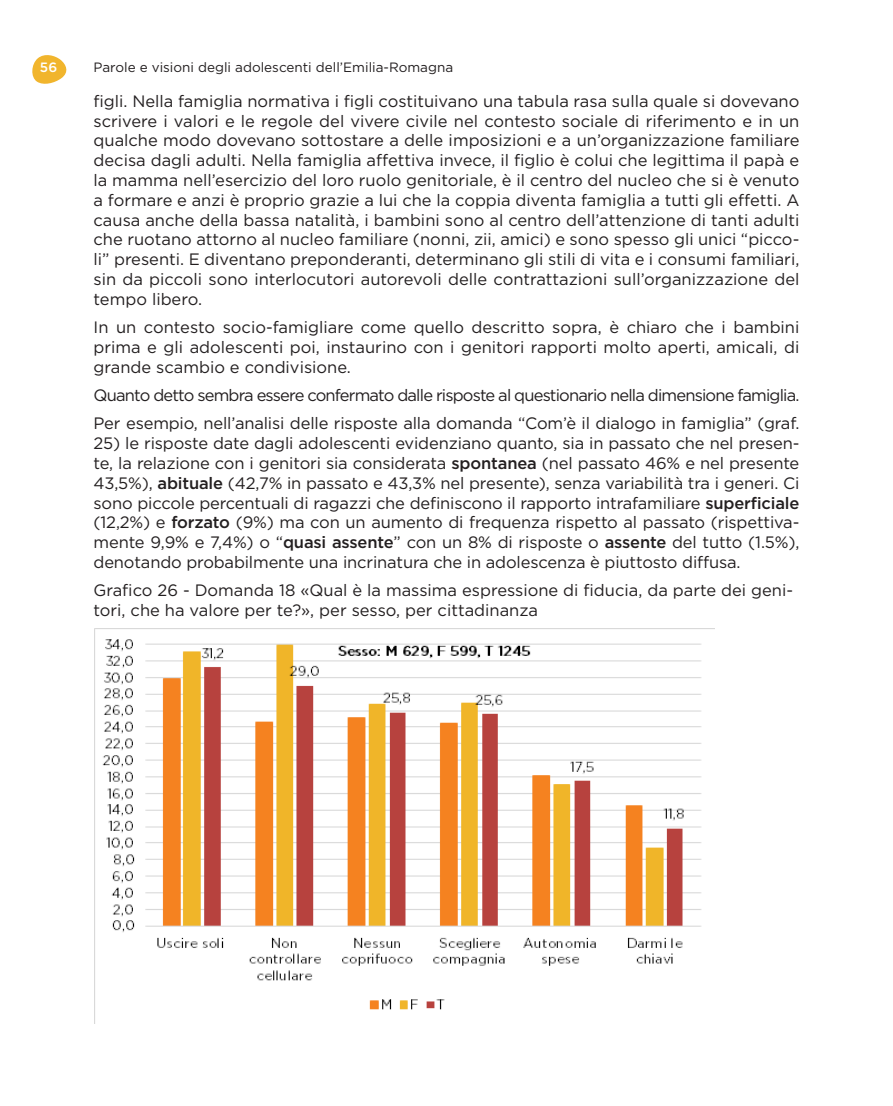
<style>
.page{position:relative;width:893px;height:1106px;background:#fff}
.page>*{position:absolute;margin:0;border:0;box-sizing:border-box;transform-origin:0 0}
.t1{font:16.5px/19.8px "Gotham";letter-spacing:-.01em;color:#231f20;text-align:justify}
.t2{font:16.5px "Gotham";letter-spacing:-.05em;color:#231f20}
.t3{font:13.5px "Gotham";color:#231f20}
.t4{font:500 13.5px "Gotham";color:#fff}
.s1{font-weight:500}
</style>
<div class="page">
<svg style="left:32px;top:55px;width:35px;height:29px"></svg>
<img style="left:94px;top:628px;width:620px;height:395px">
<p class="t4" style="left:40px;top:59px;width:19px">56</p>
<p class="t3" style="left:94px;top:59px;width:361px">Parole e visioni degli adolescenti dell’Emilia-Romagna</p>
<p class="t1" style="left:94px;top:91px;width:707px">figli. Nella famiglia normativa i figli costituivano una tabula rasa sulla quale si dovevano scrivere i valori e le regole del vivere civile nel contesto sociale di riferimento e in un qualche modo dovevano sottostare a delle imposizioni e a un’organizzazione familiare decisa dagli adulti. Nella famiglia affettiva invece, il figlio è colui che legittima il papà e la mamma nell’esercizio del loro ruolo genitoriale, è il centro del nucleo che si è venuto a formare e anzi è proprio grazie a lui che la coppia diventa famiglia a tutti gli effetti. A causa anche della bassa natalità, i bambini sono al centro dell’attenzione di tanti adulti che ruotano attorno al nucleo familiare (nonni, zii, amici) e sono spesso gli unici “picco&shy;li” presenti. E diventano preponderanti, determinano gli stili di vita e i consumi familiari, sin da piccoli sono interlocutori autorevoli delle contrattazioni sull’organizzazione del tempo libero.</p>
<p class="t1" style="left:94px;top:317px;width:707px">In un contesto socio-famigliare come quello descritto sopra, è chiaro che i bambini prima e gli adolescenti poi, instaurino con i genitori rapporti molto aperti, amicali, di grande scambio e condivisione.</p>
<p class="t2" style="left:94px;top:385px;width:707px">Quanto detto sembra essere confermato dalle risposte al questionario nella dimensione famiglia.</p>
<p class="t1" style="left:94px;top:413px;width:707px">Per esempio, nell’analisi delle risposte alla domanda “Com’è il dialogo in famiglia” (graf.</p>
<p class="t1" style="left:94px;top:433px;width:707px">25) le risposte date dagli adolescenti evidenziano quanto, sia in passato che nel presen&shy;te, la relazione con i genitori sia considerata <span class="s1">spontanea</span> (nel passato 46% e nel presente 43,5%), <span class="s1">abituale</span> (42,7% in passato e 43,3% nel presente), senza variabilità tra i generi. Ci sono piccole percentuali di ragazzi che definiscono il rapporto intrafamiliare <span class="s1">superficiale </span>(12,2%) e <span class="s1">forzato</span> (9%) ma con un aumento di frequenza rispetto al passato (rispettiva&shy;mente 9,9% e 7,4%) o “<span class="s1">quasi assente</span>” con un 8% di risposte o <span class="s1">assente</span> del tutto (1.5%), denotando probabilmente una incrinatura che in adolescenza è piuttosto diffusa.</p>
<p class="t1" style="left:94px;top:580px;width:701px">Grafico 26 - Domanda 18 «Qual è la massima espressione di fiducia, da parte dei geni&shy;tori, che ha valore per te?», per sesso, per cittadinanza</p>
</div>
